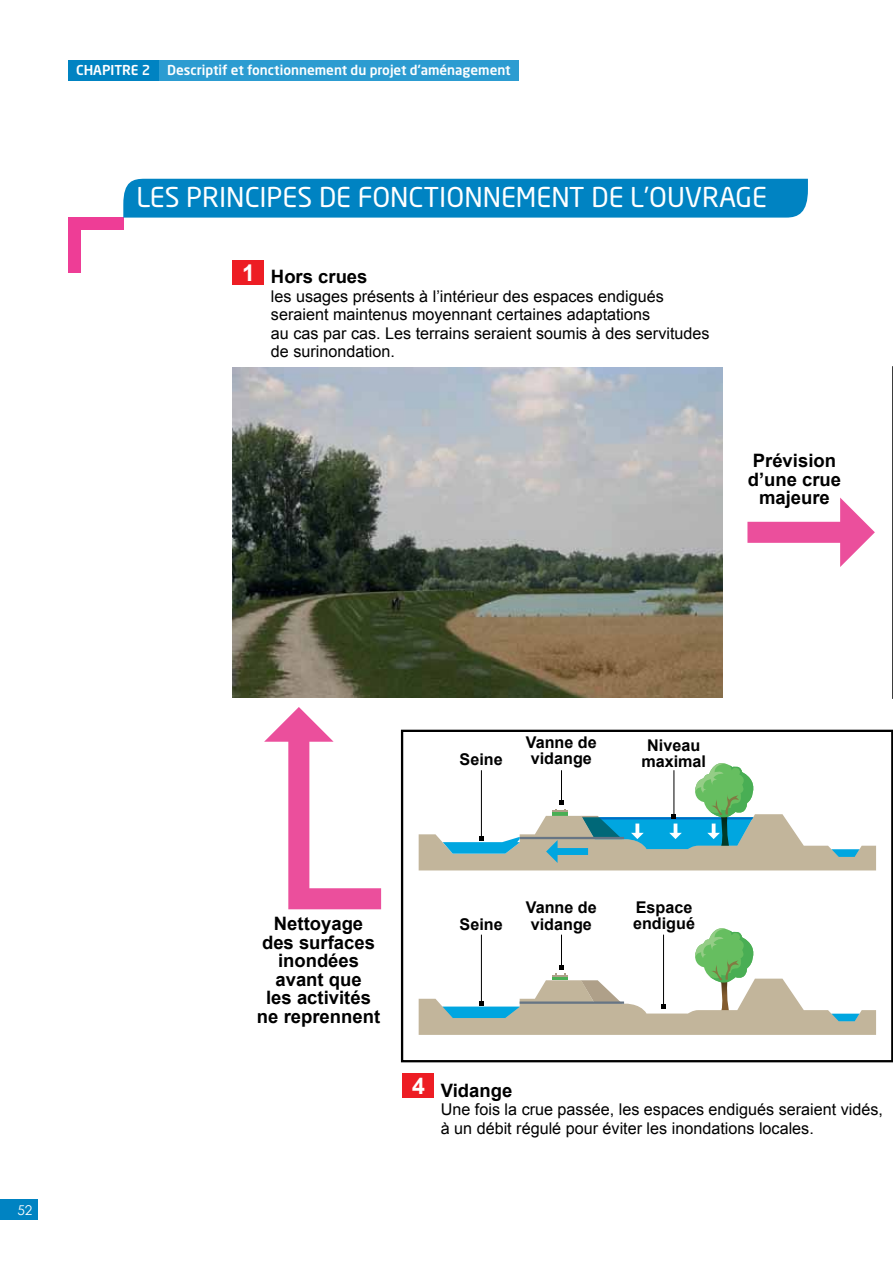
<style>
.page{position:relative;width:893px;height:1263px;background:#fff}
.page>*{position:absolute;margin:0;border:0;box-sizing:border-box;transform-origin:0 0}
.t1{font:27px "Neo Sans";color:#fff}
.t2{font:700 18.45px/18.5px "Arial";color:#000;text-align:center}
.t3{font:16.2px/18.5px "Arial";color:#000}
.t4{font:700 16.2px/16.2px "Arial";color:#000}
.t5{font:500 13.5px "Neo Sans";color:#fff}
.t6{font:13.5px "Century Gothic";color:#fff}
.s1{font-size:23.1px;color:#fff}
</style>
<div class="page">
<div style="left:0;top:1199px;width:37px;height:21px;background:#0083c2"></div>
<div style="left:68px;top:60px;width:451px;height:21px;background:#2c9cd1"></div>
<div style="left:68px;top:60px;width:90px;height:21px;background:#0083c2"></div>
<img style="left:232px;top:367px;width:491px;height:330px">
<svg style="left:892px;top:366px;width:1px;height:333px"></svg>
<div style="left:401px;top:730px;width:492px;height:332px;border:2px solid #000"></div>
<svg style="left:419px;top:928px;width:457px;height:107px"></svg>
<svg style="left:419px;top:763px;width:457px;height:107px"></svg>
<div style="left:233px;top:261px;width:31px;height:24px;background:#ed1d24"></div>
<div style="left:403px;top:1074px;width:31px;height:24px;background:#ed1d24"></div>
<svg style="left:747px;top:498px;width:128px;height:69px"></svg>
<svg style="left:264px;top:707px;width:117px;height:202px"></svg>
<div style="left:68px;top:218px;width:55px;height:12px;background:#ee3d96"></div>
<div style="left:68px;top:218px;width:13px;height:55px;background:#ee3d96"></div>
<div style="left:123px;top:179px;width:685px;height:39px;background:#0083c2"></div>
<p class="t5" style="left:76px;top:62px;width:76px">CHAPITRE 2</p>
<p class="t5" style="left:167px;top:62px;width:345px">Descriptif et fonctionnement du projet d’aménagement</p>
<h1 class="t1" style="left:136px;top:181px;width:632px">LES PRINCIPES DE FONCTIONNEMENT DE L’OUVRAGE</h1>
<p class="t2" style="left:242px;top:268px;width:127px"><span class="s1">1</span> Hors crues</p>
<p class="t3" style="left:271px;top:287px;width:440px">les usages présents à l’intérieur des espaces endigués seraient maintenus moyennant certaines adaptations<br>au cas par cas. Les terrains seraient soumis à des servitudes de surinondation.</p>
<p class="t2" style="left:748px;top:451px;width:95px">Prévision d’une crue majeure</p>
<p class="t6" style="left:17px;top:1201px;width:16px">52</p>
<p class="t4" style="left:526px;top:734px;width:73px;text-align:center">Vanne de vidange</p>
<p class="t4" style="left:647px;top:737px;width:55px">Niveau</p>
<p class="t4" style="left:460px;top:751px;width:45px">Seine</p>
<p class="t4" style="left:641px;top:753px;width:66px">maximal</p>
<p class="t2" style="left:257px;top:914px;width:125px">Nettoyage des surfaces inondées avant que<br>les activités ne reprennent</p>
<p class="t4" style="left:526px;top:900px;width:73px">Vanne de</p>
<p class="t4" style="left:460px;top:916px;width:45px">Seine</p>
<p class="t4" style="left:531px;top:916px;width:63px">vidange</p>
<p class="t4" style="left:633px;top:899px;width:63px">Espace endigué</p>
<p class="t2" style="left:412px;top:1081px;width:102px"><span class="s1">4</span> Vidange</p>
<p class="t3" style="left:441px;top:1100px;width:444px">Une fois la crue passée, les espaces endigués seraient vidés, à un débit régulé pour éviter les inondations locales.</p>
</div>
